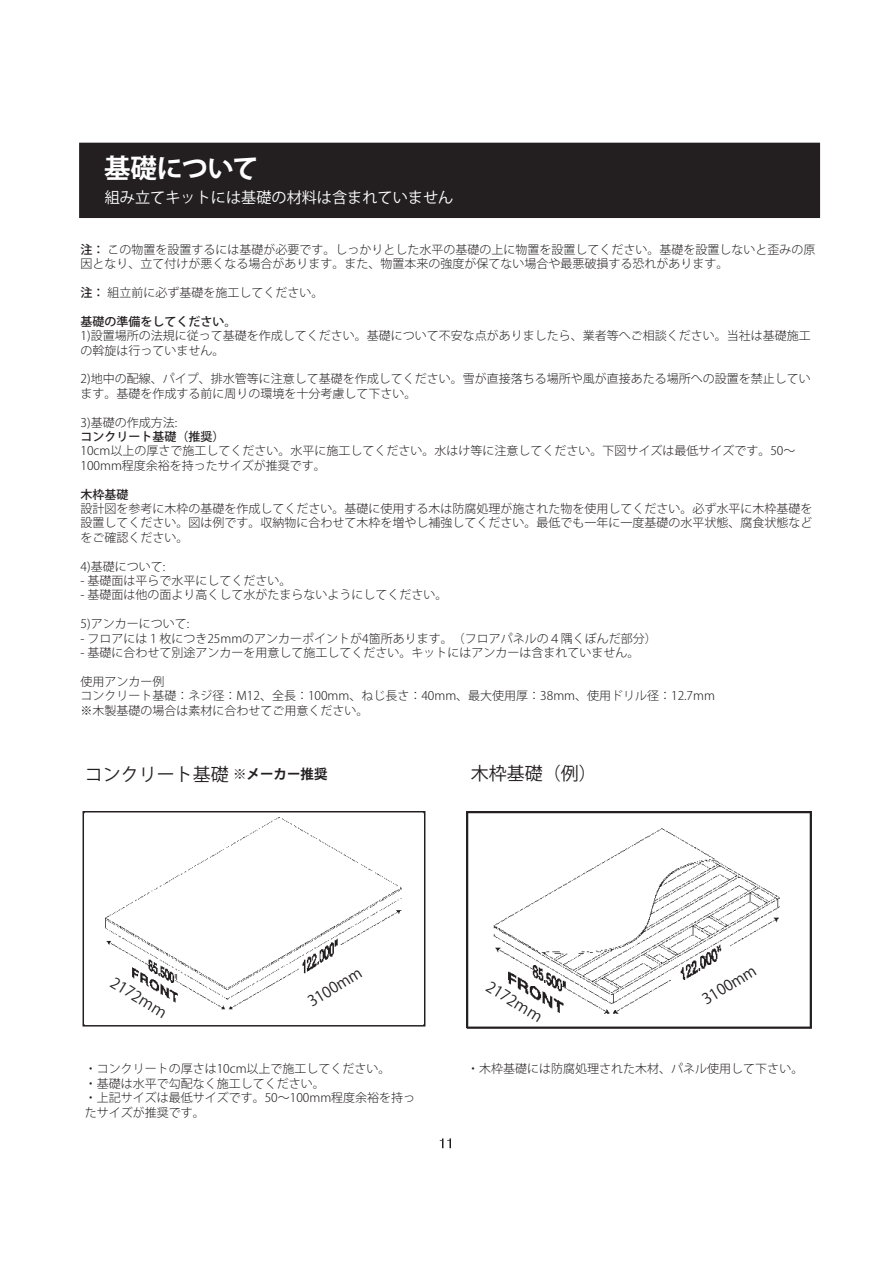
<style>
.page{position:relative;width:893px;height:1263px;background:#fff}
.page>*{position:absolute;margin:0;border:0;box-sizing:border-box;transform-origin:0 0}
.t1{font:700 26.55px "Koz Go Pr 6 N";letter-spacing:-.02em;color:#fff}
.t2{font:18px "Koz Go Pro";color:#231f20}
.t3{font:15.15px "Koz Go Pro";color:#fff}
.t4{font:15px "Koz Go Pro";color:#231f20}
.t5{font:300 12px/14.4px "Koz Go Pr 6 N";color:#231f20}
.t6{font:500 12px "Koz Go Pr 6 N";color:#231f20}
.s1{font-weight:500}
.s2{font-weight:700;font-size:13.5px}
</style>
<div class="page">
<img style="left:79px;top:142px;width:742px;height:1007px">
<div style="left:67px;top:760px;width:336px;height:26px;background:#fff"></div>
<div style="left:460px;top:760px;width:336px;height:26px;background:#fff"></div>
<div style="left:81px;top:221px;width:765px;height:530px;background:#fff"></div>
<div style="left:79px;top:143px;width:741px;height:75px;background:#231f20"></div>
<div style="left:74px;top:1052px;width:356px;height:82px;background:#fff"></div>
<div style="left:466px;top:1046px;width:356px;height:82px;background:#fff"></div>
<h1 class="t1" style="left:104px;top:154px;width:156px">基礎について</h1>
<p class="t3" style="left:105px;top:188px;width:350px">組み立てキットには基礎の材料は含まれていません</p>
<p class="t5" style="left:81px;top:242px;width:736px"><span class="s1">注：</span> この物置を設置するには基礎が必要です。しっかりとした水平の基礎の上に物置を設置してください。基礎を設置しないと歪みの原因となり、立て付けが悪くなる場合があります。また、物置本来の強度が保てない場合や最悪破損する恐れがあります。</p>
<p class="t5" style="left:81px;top:286px;width:244px"><span class="s1">注：</span> 組立前に必ず基礎を施工してください。</p>
<p class="t6" style="left:81px;top:315px;width:157px">基礎の準備をしてください。</p>
<p class="t5" style="left:81px;top:329px;width:732px">1)設置場所の法規に従って基礎を作成してください。基礎について不安な点がありましたら、業者等へご相談ください。当社は基礎施工の斡旋は行っていません。</p>
<p class="t5" style="left:81px;top:372px;width:732px">2)地中の配線、パイプ、排水管等に注意して基礎を作成してください。雪が直接落ちる場所や風が直接あたる場所への設置を禁止しています。基礎を作成する前に周りの環境を十分考慮して下さい。</p>
<p class="t5" style="left:81px;top:415px;width:98px">3)基礎の作成方法:</p>
<p class="t6" style="left:81px;top:430px;width:145px">コンクリート基礎（推奨）</p>
<p class="t5" style="left:81px;top:444px;width:716px">10cm以上の厚さで施工してください。水平に施工してください。水はけ等に注意してください。下図サイズは最低サイズです。50～<br>100mm程度余裕を持ったサイズが推奨です。</p>
<p class="t6" style="left:81px;top:487px;width:49px">木枠基礎</p>
<p class="t5" style="left:81px;top:502px;width:734px;text-align:justify">設計図を参考に木枠の基礎を作成してください。基礎に使用する木は防腐処理が施された物を使用してください。必ず水平に木枠基礎を設置してください。図は例です。収納物に合わせて木枠を増やし補強してください。最低でも一年に一度基礎の水平状態、腐食状態などをご確認ください。</p>
<p class="t5" style="left:81px;top:559px;width:86px">4)基礎について:</p>
<p class="t5" style="left:81px;top:574px;width:212px">- 基礎面は平らで水平にしてください。</p>
<p class="t5" style="left:81px;top:588px;width:368px">- 基礎面は他の面より高くして水がたまらないようにしてください。</p>
<p class="t5" style="left:81px;top:617px;width:110px">5)アンカーについて:</p>
<p class="t5" style="left:81px;top:631px;width:578px">- フロアには１枚につき25mmのアンカーポイントが4箇所あります。（フロアパネルの４隅くぼんだ部分）</p>
<p class="t5" style="left:81px;top:646px;width:560px">- 基礎に合わせて別途アンカーを用意して施工してください。キットにはアンカーは含まれていません。</p>
<p class="t5" style="left:81px;top:674px;width:636px">使用アンカー例<br>コンクリート基礎：ネジ径：M12、全長：100mm、ねじ長さ：40mm、最大使用厚：38mm、使用ドリル径：12.7mm ※木製基礎の場合は素材に合わせてご用意ください。</p>
<h2 class="t2" style="left:85px;top:763px;width:244px">コンクリート基礎 <span class="s2">※メーカー推奨</span></h2>
<h2 class="t2" style="left:471px;top:762px;width:127px">木枠基礎（例）</h2>
<p class="t4" style="left:304px;top:994px;width:62px;rotate:-32deg">3100mm</p>
<p class="t4" style="left:699px;top:992px;width:62px;rotate:-32deg">3100mm</p>
<p class="t4" style="left:117px;top:973px;width:65px;rotate:31deg">2172ｍｍ</p>
<p class="t4" style="left:492px;top:977px;width:65px;rotate:31deg">2172ｍｍ</p>
<p class="t5" style="left:85px;top:1062px;width:332px">・コンクリートの厚さは10cm以上で施工してください。<br>・基礎は水平で勾配なく施工してください。<br>・上記サイズは最低サイズです。50～100mm程度余裕を持ったサイズが推奨です。</p>
<p class="t5" style="left:467px;top:1062px;width:337px">・木枠基礎には防腐処理された木材、パネル使用して下さい。</p>
</div>
